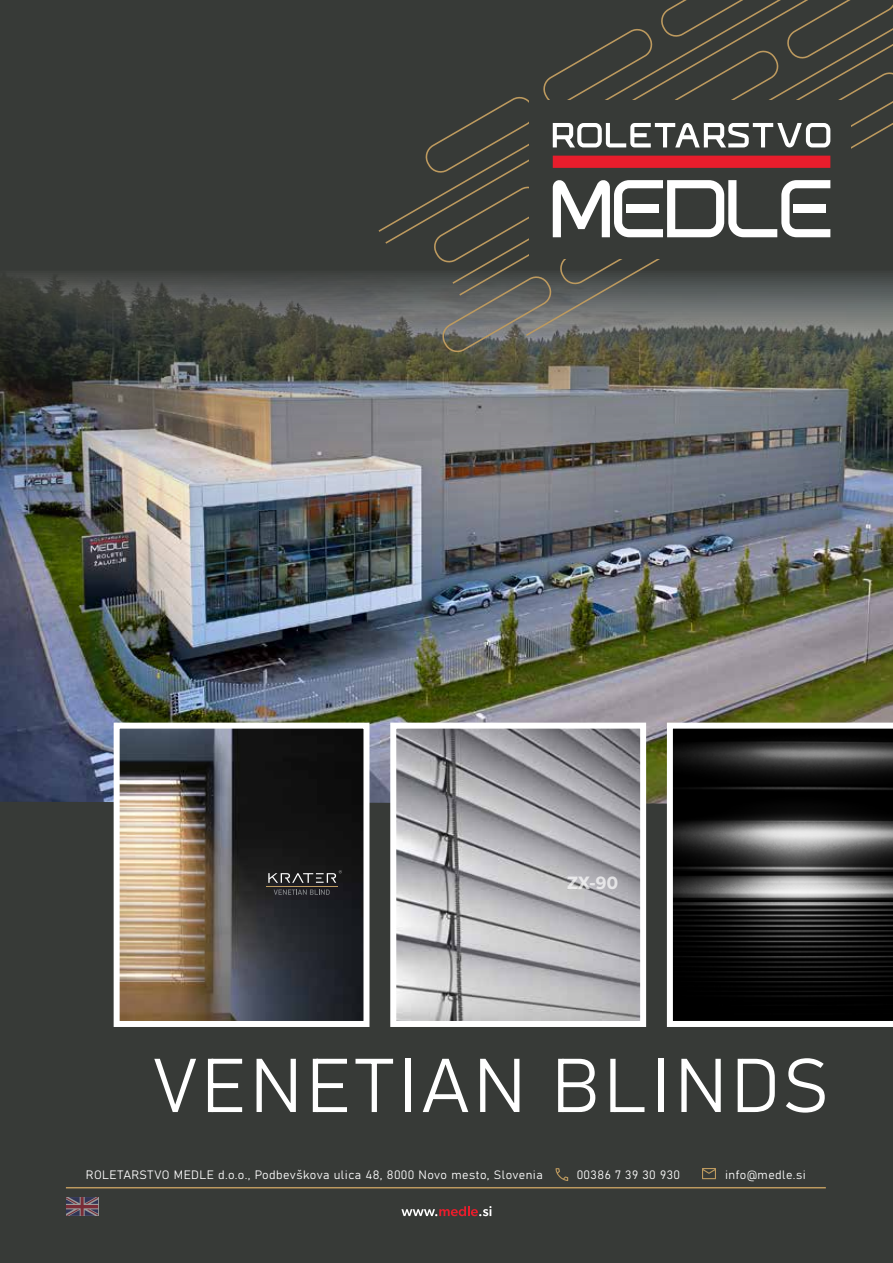
<style>
.page{position:relative;width:893px;height:1263px;background:#373a37}
.page>*{position:absolute;margin:0;border:0;box-sizing:border-box;transform-origin:0 0}
.t1{font:75px "Bahnschrift";letter-spacing:.05em;color:#fff}
.t2{font:600 18px "Gibson";color:#fff}
.t3{font:12px "Bahnschrift";letter-spacing:.04em;color:#fff}
</style>
<div class="page">
<img style="left:0;top:273px;width:893px;height:531px">
<svg style="left:424px;top:0;width:469px;height:352px"></svg>
<hr style="left:66px;top:1187px;width:760px;height:1px;background:#bd9a5f">
<svg style="left:401px;top:1206px;width:91px;height:10px"></svg>
<svg style="left:664px;top:720px;width:229px;height:307px;background:#383837"></svg>
<img style="left:111px;top:720px;width:261px;height:307px">
<svg style="left:268px;top:870px;width:74px;height:13px"></svg>
<hr style="left:267px;top:886px;width:71px;height:1px;background:#bd9a5f">
<svg style="left:274px;top:889px;width:56px;height:6px"></svg>
<svg style="left:555px;top:1168px;width:13px;height:13px"></svg>
<svg style="left:702px;top:1168px;width:14px;height:11px"></svg>
<svg style="left:66px;top:1197px;width:32px;height:19px"></svg>
<svg style="left:387px;top:720px;width:262px;height:307px;background:#aeaeb1"></svg>
<h2 class="t2" style="left:567px;top:872px;width:52px">ZX-90</h2>
<h1 class="t1" style="left:153px;top:1029px;width:677px">VENETIAN BLINDS</h1>
<p class="t3" style="left:86px;top:1166px;width:458px">ROLETARSTVO MEDLE d.o.o., Podbevškova ulica 48, 8000 Novo mesto, Slovenia</p>
<p class="t3" style="left:577px;top:1166px;width:105px">00386 7 39 30 930</p>
<p class="t3" style="left:725px;top:1166px;width:82px">info@medle.si</p>
</div>
